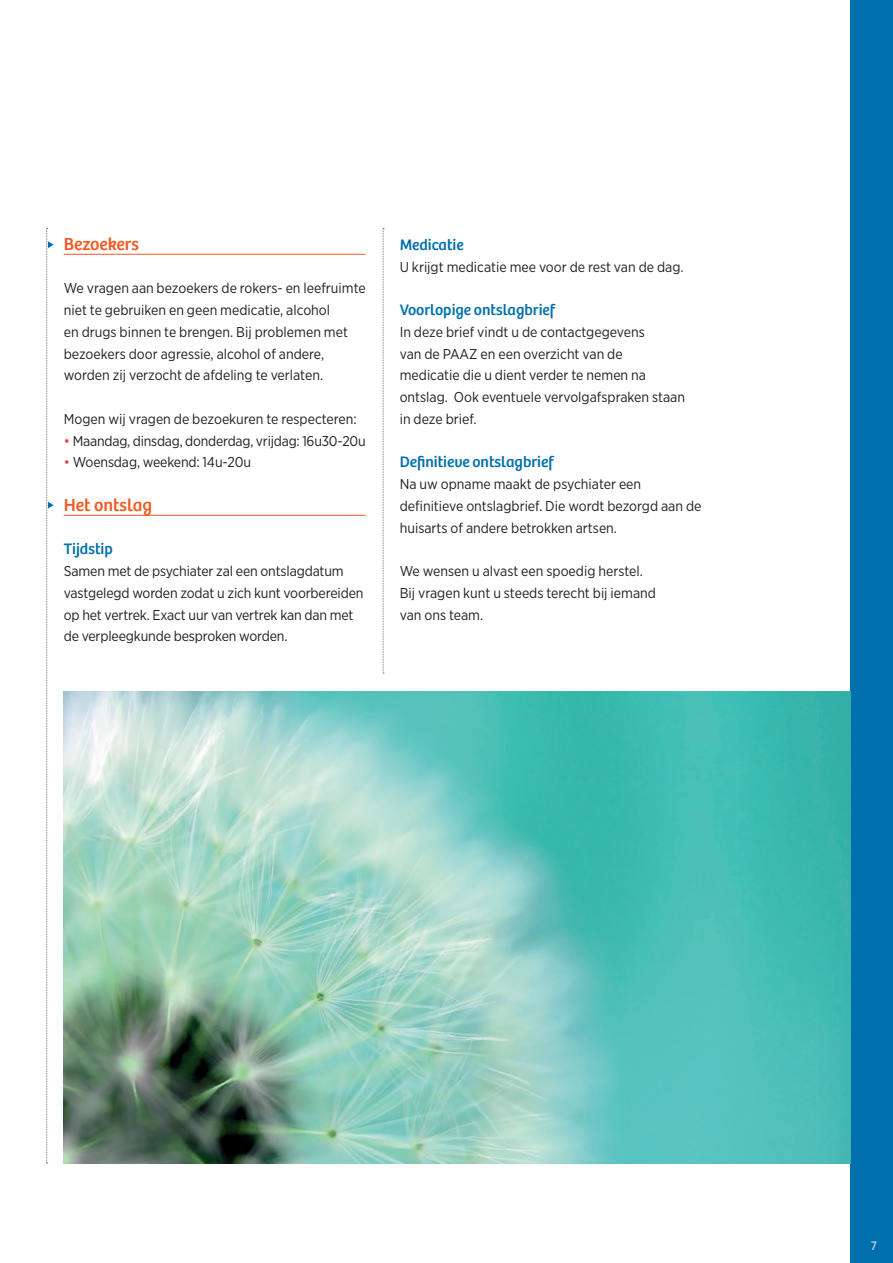
<style>
.page{position:relative;width:893px;height:1263px;background:#fff}
.page>*{position:absolute;margin:0;border:0;box-sizing:border-box;transform-origin:0 0}
.t1{font:18px "Bree";color:#f15921}
.t2{font:15.75px "Bree";color:#006fad}
.t3{font:14.25px/21.8px "Gotham Narrow";color:#231f20}
.t4{font:14.1px "Gotham Narrow";letter-spacing:-.015em;color:#231f20}
.t5{font:12px "Gotham Narrow";color:#fff}
.s1{font-size:14.25px;color:#ee3647}
.s2{color:#ee3647}
</style>
<div class="page">
<div style="left:850px;top:0;width:43px;height:1263px;background:#006fad"></div>
<hr style="left:64px;top:254px;width:302px;height:1px;background:#f15921">
<hr style="left:64px;top:515px;width:302px;height:1px;background:#f15921">
<svg style="left:383px;top:228px;width:1px;height:446px"></svg>
<svg style="left:46px;top:228px;width:8px;height:936px"></svg>
<img style="left:64px;top:691px;width:786px;height:472px">
<p class="t1" style="left:64px;top:233px;width:77px">Bezoekers</p>
<p class="t3" style="left:64px;top:277px;width:303px">We vragen aan bezoekers de rokers- en leefruimte niet te gebruiken en geen medicatie, alcohol<br>en drugs binnen te brengen. Bij problemen met bezoekers door agressie, alcohol of andere, worden zij verzocht de afdeling te verlaten.</p>
<p class="t3" style="left:64px;top:408px;width:294px">Mogen wij vragen de bezoekuren te respecteren:</p>
<p class="t4" style="left:64px;top:432px;width:303px"><span class="s1">•</span> Maandag, dinsdag, donderdag, vrijdag: 16u30-20u</p>
<p class="t3" style="left:64px;top:451px;width:189px"><span class="s2">•</span> Woensdag, weekend: 14u-20u</p>
<p class="t1" style="left:64px;top:494px;width:90px">Het ontslag</p>
<p class="t2" style="left:64px;top:540px;width:50px">Tijdstip</p>
<p class="t3" style="left:64px;top:560px;width:301px">Samen met de psychiater zal een ontslagdatum vastgelegd worden zodat u zich kunt voorbereiden op het vertrek. Exact uur van vertrek kan dan met de verpleegkunde besproken worden.</p>
<p class="t2" style="left:400px;top:235px;width:65px">Medicatie</p>
<p class="t3" style="left:400px;top:255px;width:285px">U krijgt medicatie mee voor de rest van de dag.</p>
<p class="t2" style="left:400px;top:301px;width:157px">Voorlopige ontslagbrief</p>
<p class="t3" style="left:400px;top:321px;width:287px">In deze brief vindt u de contactgegevens<br>van de PAAZ en een overzicht van de medicatie die u dient verder te nemen na ontslag. Ook eventuele vervolgafspraken staan in deze brief.</p>
<p class="t2" style="left:400px;top:453px;width:155px">Definitieve ontslagbrief</p>
<p class="t3" style="left:400px;top:473px;width:303px">Na uw opname maakt de psychiater een definitieve ontslagbrief. Die wordt bezorgd aan de huisarts of andere betrokken artsen.</p>
<p class="t3" style="left:400px;top:560px;width:258px">We wensen u alvast een spoedig herstel.<br>Bij vragen kunt u steeds terecht bij iemand van ons team.</p>
<p class="t5" style="left:871px;top:1239px;width:8px">7</p>
</div>
